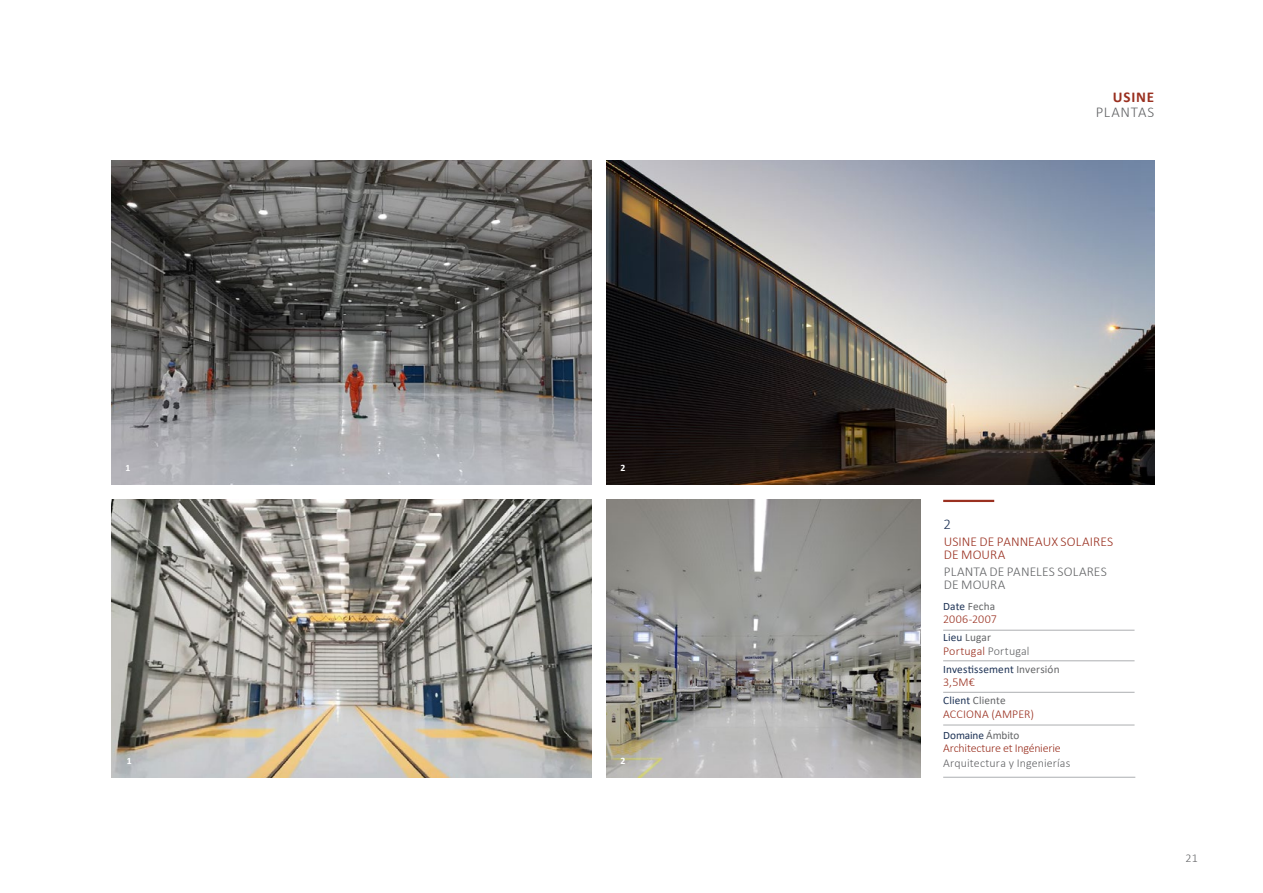
<style>
.page{position:relative;width:1263px;height:893px;background:#fff}
.page>*{position:absolute;margin:0;border:0;box-sizing:border-box;transform-origin:0 0}
.t1{font:300 15px "Calibri";letter-spacing:.05em;color:#636466}
.t2{font:700 15px "Calibri";letter-spacing:.055em;color:#9a3020}
.t3{font:300 15px "Calibri";color:#1c3154}
.t4{font:300 13.5px/13.5px "Calibri";letter-spacing:.005em;color:#9a3020}
.t5{font:300 13.5px/13.5px "Calibri";letter-spacing:.005em;color:#636466}
.t6{font:300 12px "Calibri";color:#9a3020}
.t7{font:300 12px "Calibri";letter-spacing:.01em;color:#636466}
.t8{font:300 12px "Calibri";letter-spacing:-.02em;color:#9a3020}
.t9{font:11.25px "Calibri";letter-spacing:.01em;color:#1c3154}
.t10{font:11.25px "Calibri";letter-spacing:.01em;color:#636466}
.t11{font:700 9.75px "Calibri";color:#fff}
.s1{color:#1c3154}
.s2{color:#636466}
</style>
<div class="page">
<img style="left:111px;top:161px;width:480px;height:323px">
<img style="left:111px;top:500px;width:480px;height:277px">
<img style="left:607px;top:161px;width:547px;height:323px">
<img style="left:607px;top:500px;width:313px;height:277px">
<hr style="left:943px;top:500px;width:51px;height:2px;background:#9a3020">
<hr style="left:943px;top:630px;width:191px;height:1px;background:#acaeb1">
<hr style="left:943px;top:661px;width:191px;height:1px;background:#acaeb1">
<hr style="left:943px;top:692px;width:191px;height:1px;background:#acaeb1">
<hr style="left:943px;top:725px;width:191px;height:1px;background:#acaeb1">
<hr style="left:943px;top:777px;width:192px;height:1px;background:#acaeb1">
<p class="t11" style="left:126px;top:461px;width:6px">1</p>
<p class="t11" style="left:621px;top:461px;width:6px">2</p>
<p class="t11" style="left:125px;top:754px;width:8px">51</p>
<p class="t11" style="left:621px;top:754px;width:6px">2</p>
<p class="t2" style="left:1113px;top:87px;width:43px">USINE</p>
<p class="t1" style="left:1096px;top:103px;width:60px">PLANTAS</p>
<p class="t3" style="left:944px;top:515px;width:9px">2</p>
<p class="t4" style="left:944px;top:534px;width:171px">USINE DE PANNEAUX SOLAIRES<br>DE MOURA</p>
<p class="t5" style="left:944px;top:564px;width:164px">PLANTA DE PANELES SOLARES<br>DE MOURA</p>
<p class="t10" style="left:943px;top:598px;width:54px"><span class="s1">Date</span> Fecha</p>
<p class="t6" style="left:943px;top:612px;width:55px">2006-2007</p>
<p class="t10" style="left:943px;top:630px;width:49px"><span class="s1">Lieu</span> Lugar</p>
<p class="t6" style="left:943px;top:643px;width:88px">Portugal <span class="s2">Portugal</span></p>
<p class="t9" style="left:943px;top:661px;width:118px">Investissement <span class="s2">Inversión</span></p>
<p class="t6" style="left:943px;top:675px;width:33px">3,5M€</p>
<p class="t10" style="left:943px;top:693px;width:64px"><span class="s1">Client</span> Cliente</p>
<p class="t6" style="left:943px;top:706px;width:92px">ACCIONA (AMPER)</p>
<p class="t9" style="left:943px;top:727px;width:78px">Domaine <span class="s2">Ámbito</span></p>
<p class="t8" style="left:943px;top:741px;width:119px">Architecture et Ingénierie</p>
<p class="t7" style="left:943px;top:756px;width:129px">Arquitectura y Ingenierías</p>
<p class="t7" style="left:1185px;top:851px;width:14px">21</p>
</div>
